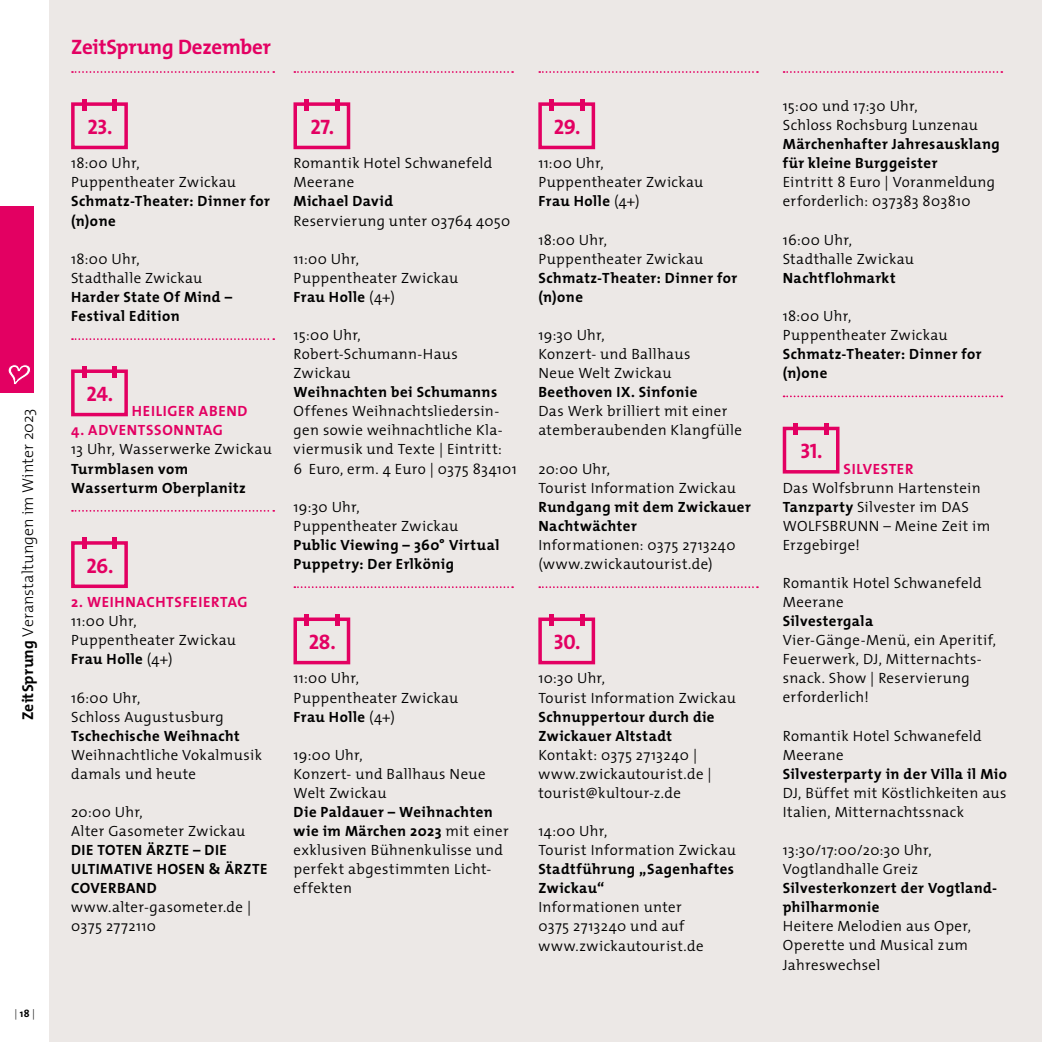
<style>
.page{position:relative;width:1042px;height:1042px;background:#fff}
.page>*{position:absolute;margin:0;border:0;box-sizing:border-box;transform-origin:0 0}
.t1{font:21px "The Mix Bold Caps";letter-spacing:-.02em;color:#e30062}
.t2{font:700 21px "The Mix";letter-spacing:-.01em;color:#e30062}
.t3{font:300 15.75px "The Mix";letter-spacing:.005em;color:#000}
.t4{font:300 14.88px/19.1px "The Mix";letter-spacing:.025em;color:#000}
.t5{font:700 14.88px/19.1px "The Mix";letter-spacing:.03em;color:#000}
.t6{font:700 14.88px "The Mix";letter-spacing:.05em;color:#e30062}
.t7{font:300 10.5px "The Mix";color:#000}
.s1{font-weight:700}
</style>
<div class="page">
<div style="left:50px;top:0;width:992px;height:1042px;background:#ece8e6"></div>
<svg style="left:72px;top:71px;width:202px;height:2px"></svg>
<div style="left:71px;top:102px;width:57px;height:47px;border:4px solid #e30062"></div>
<div style="left:82px;top:99px;width:5px;height:12px;background:#e30062"></div>
<div style="left:112px;top:99px;width:5px;height:12px;background:#e30062"></div>
<svg style="left:72px;top:338px;width:202px;height:2px"></svg>
<div style="left:71px;top:369px;width:57px;height:47px;border:4px solid #e30062"></div>
<div style="left:82px;top:366px;width:5px;height:12px;background:#e30062"></div>
<div style="left:112px;top:366px;width:5px;height:12px;background:#e30062"></div>
<svg style="left:72px;top:510px;width:202px;height:2px"></svg>
<div style="left:71px;top:541px;width:57px;height:47px;border:4px solid #e30062"></div>
<div style="left:82px;top:537px;width:5px;height:12px;background:#e30062"></div>
<div style="left:112px;top:537px;width:5px;height:12px;background:#e30062"></div>
<svg style="left:539px;top:71px;width:219px;height:2px"></svg>
<div style="left:538px;top:102px;width:57px;height:47px;border:4px solid #e30062"></div>
<div style="left:549px;top:99px;width:5px;height:12px;background:#e30062"></div>
<div style="left:579px;top:99px;width:5px;height:12px;background:#e30062"></div>
<svg style="left:539px;top:586px;width:219px;height:2px"></svg>
<div style="left:538px;top:617px;width:57px;height:47px;border:4px solid #e30062"></div>
<div style="left:549px;top:614px;width:5px;height:12px;background:#e30062"></div>
<div style="left:579px;top:614px;width:5px;height:12px;background:#e30062"></div>
<svg style="left:783px;top:71px;width:219px;height:2px"></svg>
<svg style="left:783px;top:395px;width:219px;height:2px"></svg>
<div style="left:783px;top:427px;width:56px;height:46px;border:4px solid #e30062"></div>
<div style="left:793px;top:423px;width:5px;height:12px;background:#e30062"></div>
<div style="left:824px;top:423px;width:5px;height:12px;background:#e30062"></div>
<svg style="left:294px;top:71px;width:219px;height:2px"></svg>
<div style="left:293px;top:102px;width:57px;height:47px;border:4px solid #e30062"></div>
<div style="left:304px;top:99px;width:5px;height:12px;background:#e30062"></div>
<div style="left:335px;top:99px;width:5px;height:12px;background:#e30062"></div>
<svg style="left:294px;top:586px;width:219px;height:2px"></svg>
<div style="left:293px;top:617px;width:57px;height:47px;border:4px solid #e30062"></div>
<div style="left:304px;top:614px;width:5px;height:12px;background:#e30062"></div>
<div style="left:335px;top:614px;width:5px;height:12px;background:#e30062"></div>
<div style="left:0;top:206px;width:33px;height:187px;background:#e30062"></div>
<svg style="left:8px;top:364px;width:23px;height:21px"></svg>
<p class="t3" style="left:15px;top:720px;width:313px;rotate:-90deg"><span class="s1">ZeitSprung</span> Veranstaltungen im Winter 2023</p>
<p class="t7" style="left:15px;top:1005px;width:22px">| <span class="s1">18</span> |</p>
<h1 class="t2" style="left:71px;top:29px;width:201px">ZeitSprung Dezember</h1>
<h1 class="t1" style="left:87px;top:115px;width:26px">23.</h1>
<p class="t4" style="left:71px;top:153px;width:166px">18:00 Uhr,<br>Puppentheater Zwickau</p>
<p class="t5" style="left:71px;top:191px;width:200px">Schmatz-Theater: Dinner for (n)one</p>
<p class="t4" style="left:71px;top:249px;width:133px">18:00 Uhr,<br>Stadthalle Zwickau</p>
<p class="t5" style="left:71px;top:287px;width:162px">Harder State Of Mind –<br>Festival Edition</p>
<h1 class="t1" style="left:87px;top:382px;width:28px">24.</h1>
<p class="t6" style="left:132px;top:399px;width:117px">HEILIGER ABEND</p>
<p class="t6" style="left:71px;top:418px;width:153px">4. ADVENTSSONNTAG</p>
<p class="t4" style="left:71px;top:439px;width:202px">13 Uhr, Wasserwerke Zwickau</p>
<p class="t5" style="left:71px;top:458px;width:176px">Turmblasen vom<br>Wasserturm Oberplanitz</p>
<h1 class="t1" style="left:86px;top:554px;width:29px">26.</h1>
<p class="t6" style="left:71px;top:589px;width:178px">2. WEIHNACHTSFEIERTAG</p>
<p class="t4" style="left:71px;top:611px;width:166px">11:00 Uhr,<br>Puppentheater Zwickau<br><span class="s1">Frau Holle</span> (4+)</p>
<p class="t4" style="left:71px;top:687px;width:154px">16:00 Uhr,<br>Schloss Augustusburg</p>
<p class="t5" style="left:71px;top:726px;width:170px">Tschechische Weihnacht</p>
<p class="t4" style="left:71px;top:745px;width:192px">Weihnachtliche Vokalmusik damals und heute</p>
<p class="t4" style="left:71px;top:802px;width:176px">20:00 Uhr,<br>Alter Gasometer Zwickau</p>
<p class="t5" style="left:71px;top:840px;width:198px">DIE TOTEN ÄRZTE – DIE<br>ULTIMATIVE HOSEN &amp; ÄRZTE<br>COVERBAND</p>
<p class="t4" style="left:71px;top:897px;width:182px">www.alter-gasometer.de |<br>0375 2772110</p>
<h1 class="t1" style="left:310px;top:115px;width:25px">27.</h1>
<p class="t4" style="left:293px;top:153px;width:200px">Romantik Hotel Schwanefeld<br>Meerane</p>
<p class="t5" style="left:293px;top:191px;width:101px">Michael David</p>
<p class="t4" style="left:293px;top:210px;width:218px">Reservierung unter 03764 4050</p>
<p class="t4" style="left:293px;top:249px;width:166px">11:00 Uhr,<br>Puppentheater Zwickau<br><span class="s1">Frau Holle</span> (4+)</p>
<p class="t4" style="left:293px;top:325px;width:166px">15:00 Uhr,<br>Robert-Schumann-Haus<br>Zwickau</p>
<p class="t5" style="left:293px;top:382px;width:205px">Weihnachten bei Schumanns</p>
<p class="t4" style="left:293px;top:401px;width:225px">Offenes Weihnachtsliedersin&shy;gen sowie weihnachtliche Kla&shy;viermusik und Texte | Eintritt:<br>6 Euro, erm. 4 Euro | 0375 834101</p>
<p class="t4" style="left:293px;top:497px;width:166px">19:30 Uhr,<br>Puppentheater Zwickau</p>
<p class="t5" style="left:293px;top:535px;width:207px">Public Viewing – 360° Virtual<br>Puppetry: Der Erlkönig</p>
<h1 class="t1" style="left:309px;top:630px;width:28px">28.</h1>
<p class="t4" style="left:293px;top:668px;width:166px">11:00 Uhr,<br>Puppentheater Zwickau<br><span class="s1">Frau Holle</span> (4+)</p>
<p class="t4" style="left:293px;top:745px;width:194px">19:00 Uhr,<br>Konzert- und Ballhaus Neue<br>Welt Zwickau</p>
<p class="t4" style="left:293px;top:802px;width:217px"><span class="s1">Die Paldauer – Weihnachten wie im Märchen 2023</span> mit einer exklusiven Bühnenkulisse und perfekt abgestimmten Licht&shy;effekten</p>
<h1 class="t1" style="left:554px;top:115px;width:28px">29.</h1>
<p class="t4" style="left:538px;top:153px;width:166px">11:00 Uhr,<br>Puppentheater Zwickau<br><span class="s1">Frau Holle</span> (4+)</p>
<p class="t4" style="left:538px;top:229px;width:166px">18:00 Uhr,<br>Puppentheater Zwickau</p>
<p class="t5" style="left:538px;top:268px;width:200px">Schmatz-Theater: Dinner for (n)one</p>
<p class="t4" style="left:538px;top:325px;width:154px">19:30 Uhr,<br>Konzert- und Ballhaus<br>Neue Welt Zwickau</p>
<p class="t5" style="left:538px;top:382px;width:160px">Beethoven IX. Sinfonie</p>
<p class="t4" style="left:538px;top:401px;width:205px">Das Werk brilliert mit einer atemberaubenden Klangfülle</p>
<p class="t4" style="left:538px;top:458px;width:199px">20:00 Uhr,<br>Tourist Information Zwickau</p>
<p class="t5" style="left:538px;top:497px;width:214px">Rundgang mit dem Zwickauer<br>Nachtwächter</p>
<p class="t4" style="left:538px;top:535px;width:199px">Informationen: 0375 2713240 (www.zwickautourist.de)</p>
<h1 class="t1" style="left:554px;top:630px;width:28px">30.</h1>
<p class="t4" style="left:538px;top:668px;width:199px">10:30 Uhr,<br>Tourist Information Zwickau</p>
<p class="t5" style="left:538px;top:706px;width:178px">Schnuppertour durch die<br>Zwickauer Altstadt</p>
<p class="t4" style="left:538px;top:745px;width:175px">Kontakt: 0375 2713240 | www.zwickautourist.de | tourist@kultour-z.de</p>
<p class="t4" style="left:538px;top:821px;width:199px">14:00 Uhr,<br>Tourist Information Zwickau</p>
<p class="t5" style="left:538px;top:859px;width:197px">Stadtführung „Sagenhaftes<br>Zwickau“</p>
<p class="t4" style="left:538px;top:897px;width:167px">Informationen unter<br>0375 2713240 und auf www.zwickautourist.de</p>
<p class="t4" style="left:783px;top:96px;width:197px">15:00 und 17:30 Uhr,<br>Schloss Rochsburg Lunzenau</p>
<p class="t5" style="left:783px;top:134px;width:219px">Märchenhafter Jahresausklang für kleine Burggeister</p>
<p class="t4" style="left:783px;top:172px;width:214px">Eintritt 8 Euro | Voranmeldung erforderlich: 037383 803810</p>
<p class="t4" style="left:783px;top:229px;width:133px">16:00 Uhr,<br>Stadthalle Zwickau</p>
<p class="t5" style="left:783px;top:268px;width:115px">Nachtflohmarkt</p>
<p class="t4" style="left:783px;top:306px;width:166px">18:00 Uhr,<br>Puppentheater Zwickau</p>
<p class="t5" style="left:783px;top:344px;width:200px">Schmatz-Theater: Dinner for (n)one</p>
<h1 class="t1" style="left:800px;top:439px;width:24px">31.</h1>
<p class="t6" style="left:843px;top:456px;width:71px">SILVESTER</p>
<p class="t4" style="left:783px;top:477px;width:209px">Das Wolfsbrunn Hartenstein<br><span class="s1">Tanzparty</span> Silvester im DAS<br>WOLFSBRUNN – Meine Zeit im<br>Erzgebirge!</p>
<p class="t4" style="left:783px;top:573px;width:200px">Romantik Hotel Schwanefeld<br>Meerane</p>
<p class="t5" style="left:783px;top:611px;width:92px">Silvestergala</p>
<p class="t4" style="left:783px;top:630px;width:215px">Vier-Gänge-Menü, ein Aperitif,<br>Feuerwerk, DJ, Mitternachts&shy;snack. Show | Reservierung erforderlich!</p>
<p class="t4" style="left:783px;top:725px;width:200px">Romantik Hotel Schwanefeld<br>Meerane</p>
<p class="t5" style="left:783px;top:764px;width:226px">Silvesterparty in der Villa il Mio</p>
<p class="t4" style="left:783px;top:783px;width:225px">DJ, Büffet mit Köstlichkeiten aus<br>Italien, Mitternachtssnack</p>
<p class="t4" style="left:783px;top:840px;width:151px">13:30/17:00/20:30 Uhr,<br>Vogtlandhalle Greiz</p>
<p class="t5" style="left:783px;top:878px;width:216px">Silvesterkonzert der Vogtland&shy;philharmonie</p>
<p class="t4" style="left:783px;top:916px;width:190px">Heitere Melodien aus Oper,<br>Operette und Musical zum<br>Jahreswechsel</p>
</div>
